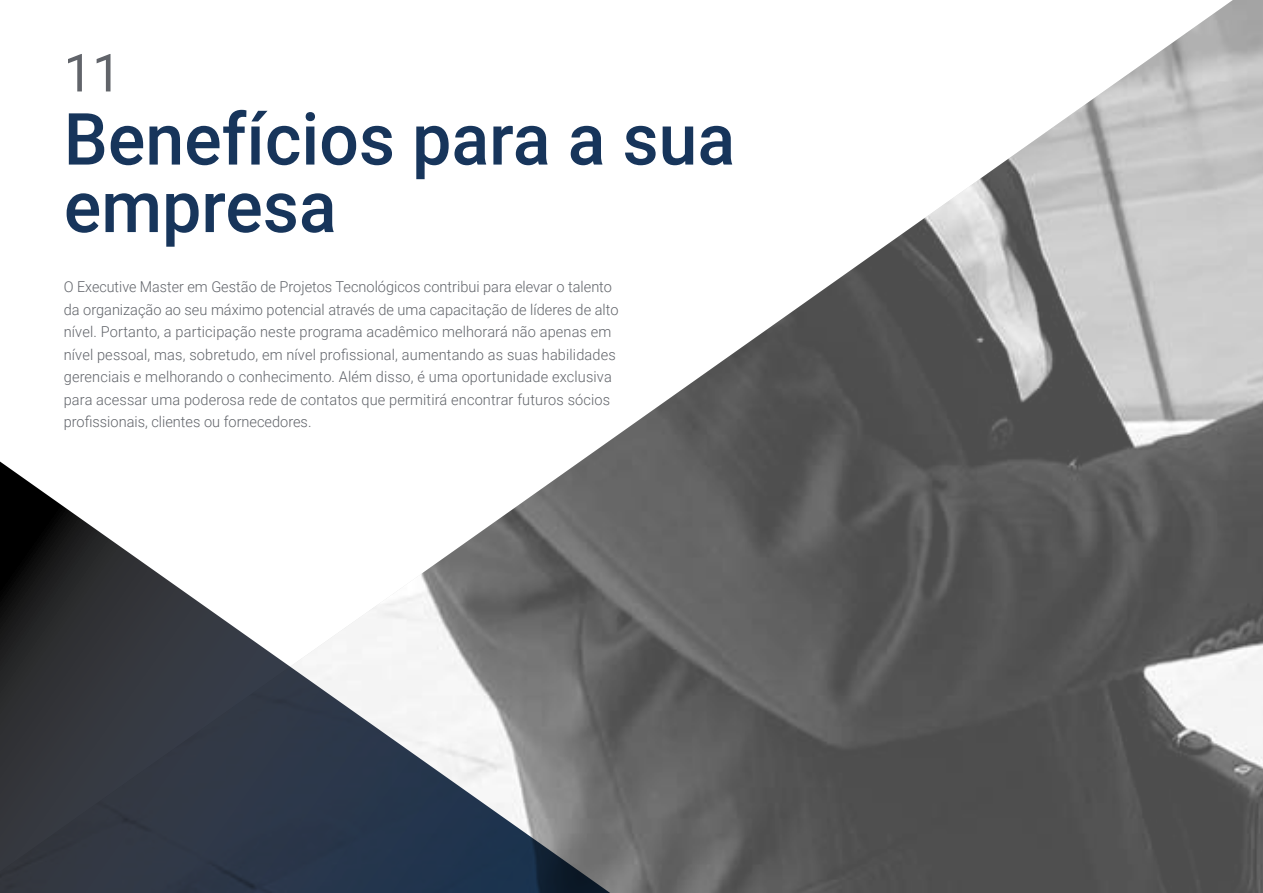
<style>
.page{position:relative;width:1263px;height:893px;background:#fff}
.page>*{position:absolute;margin:0;border:0;box-sizing:border-box;transform-origin:0 0}
.t1{font:500 72px/67.5px "Roboto";color:#17355b}
.t2{font:52.5px "Roboto";color:#61646a}
.t3{font:300 15px/22.5px "Roboto";letter-spacing:.01em;color:#61646a}
</style>
<div class="page">
<img style="left:602px;top:0;width:661px;height:893px">
<svg style="left:0;top:446px;width:640px;height:447px"></svg>
<h2 class="t2" style="left:64px;top:36px;width:59px">11</h2>
<h1 class="t1" style="left:64px;top:103px;width:673px">Benefícios para a sua empresa</h1>
<p class="t3" style="left:64px;top:275px;width:556px">O Executive Master em Gestão de Projetos Tecnológicos contribui para elevar o talento da organização ao seu máximo potencial através de uma capacitação de líderes de alto nível. Portanto, a participação neste programa acadêmico melhorará não apenas em nível pessoal, mas, sobretudo, em nível profissional, aumentando as suas habilidades gerenciais e melhorando o conhecimento. Além disso, é uma oportunidade exclusiva para acessar uma poderosa rede de contatos que permitirá encontrar futuros sócios profissionais, clientes ou fornecedores.</p>
</div>
